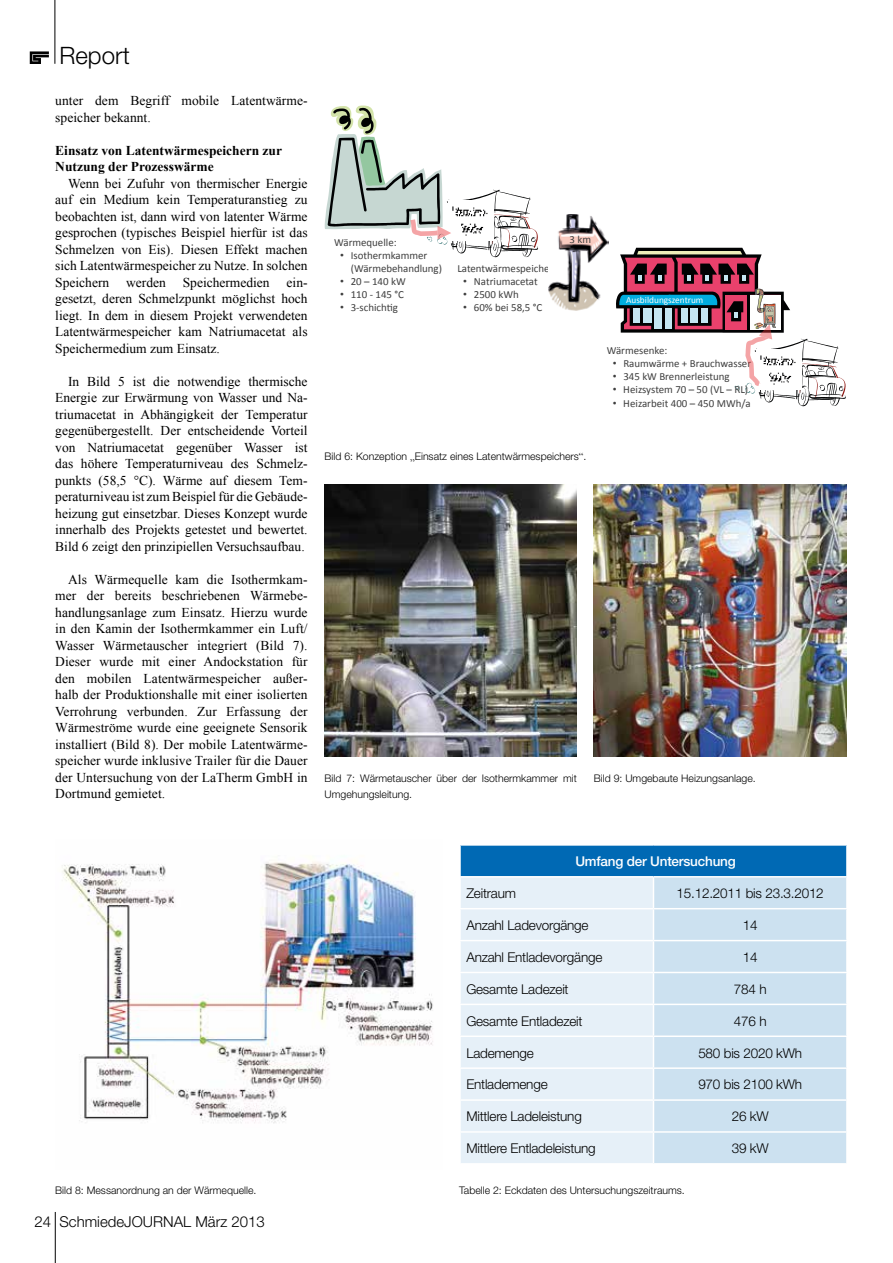
<style>
.page{position:relative;width:893px;height:1263px;background:#fff}
.page>*{position:absolute;margin:0;border:0;box-sizing:border-box;transform-origin:0 0}
.t1{font:300 24px "Helvetica Neue";color:#000}
.t2{font:300 15px "Helvetica Neue";color:#000}
.t3{font:13.5px/16.5px "Times New Roman";color:#000;text-align:justify}
.t4{font:300 13.5px "Helvetica Neue";letter-spacing:-.015em;color:#000}
.t5{font:700 13.5px/16.5px "Times New Roman";color:#000}
.t6{font:500 13.5px "Helvetica Neue";letter-spacing:-.015em;color:#fff}
.t7{font:10.95px/13px "Calibri";color:#3e3e3e}
.t8{font:300 10.5px/16.5px "Helvetica Neue";color:#000}
.t9{font:9.3px "Calibri";color:#fff}
.s1{font-family:"Arial"}
.s2{font-family:"Times New Roman";font-weight:400}
</style>
<div class="page">
<hr style="left:55px;top:0;width:1px;height:64px;background:#000">
<hr style="left:55px;top:1212px;width:1px;height:51px;background:#000">
<svg style="left:30px;top:51px;width:19px;height:13px"></svg>
<img style="left:548px;top:215px;width:60px;height:96px">
<svg style="left:325px;top:106px;width:213px;height:151px"></svg>
<svg style="left:616px;top:248px;width:230px;height:158px"></svg>
<img style="left:325px;top:485px;width:252px;height:272px">
<img style="left:62px;top:860px;width:371px;height:264px">
<div style="left:460px;top:845px;width:387px;height:32px;background:#0069b4"></div>
<div style="left:461px;top:877px;width:192px;height:286px;background:#e6f0f8"></div>
<div style="left:654px;top:877px;width:192px;height:286px;background:#cce1f0"></div>
<hr style="left:459px;top:844px;width:194px;height:2px;background:#fff">
<hr style="left:459px;top:846px;width:2px;height:30px;background:#fff">
<hr style="left:653px;top:844px;width:195px;height:2px;background:#fff">
<hr style="left:846px;top:846px;width:2px;height:30px;background:#fff">
<hr style="left:459px;top:876px;width:194px;height:1px;background:#fff">
<hr style="left:653px;top:876px;width:195px;height:1px;background:#fff">
<hr style="left:459px;top:908px;width:194px;height:1px;background:#fff">
<hr style="left:653px;top:908px;width:195px;height:1px;background:#fff">
<hr style="left:459px;top:940px;width:194px;height:1px;background:#fff">
<hr style="left:653px;top:940px;width:195px;height:1px;background:#fff">
<hr style="left:459px;top:972px;width:194px;height:1px;background:#fff">
<hr style="left:653px;top:972px;width:195px;height:1px;background:#fff">
<hr style="left:459px;top:1004px;width:194px;height:1px;background:#fff">
<hr style="left:653px;top:1004px;width:195px;height:1px;background:#fff">
<hr style="left:459px;top:1035px;width:194px;height:2px;background:#fff">
<hr style="left:653px;top:1035px;width:195px;height:2px;background:#fff">
<hr style="left:459px;top:1067px;width:194px;height:2px;background:#fff">
<hr style="left:653px;top:1067px;width:195px;height:2px;background:#fff">
<hr style="left:459px;top:1099px;width:194px;height:2px;background:#fff">
<hr style="left:653px;top:1099px;width:195px;height:2px;background:#fff">
<hr style="left:459px;top:1131px;width:194px;height:2px;background:#fff">
<hr style="left:653px;top:1131px;width:195px;height:2px;background:#fff">
<img style="left:594px;top:485px;width:252px;height:272px">
<h1 class="t1" style="left:60px;top:41px;width:72px">Report</h1>
<p class="t3" style="left:55px;top:92px;width:254px">unter dem Begriff mobile Latentwärme&shy;speicher bekannt.</p>
<p class="t5" style="left:55px;top:141px;width:228px">Einsatz von Latentwärmespeichern zur<br>Nutzung der Prozesswärme</p>
<p class="t3" style="left:55px;top:175px;width:254px;text-indent:13px">Wenn bei Zufuhr von thermischer Energie auf ein Medium kein Temperaturanstieg zu beobachten ist, dann wird von latenter Wärme gesprochen (typisches Beispiel hierfür ist das Schmelzen von Eis). Diesen Effekt machen sich Latentwärmespeicher zu Nutze. In solchen Speichern werden</p>
<p class="t3" style="left:55px;top:274px;width:254px;text-indent:127px">Speichermedien ein&shy;gesetzt, deren Schmelzpunkt möglichst hoch liegt. In dem in diesem Projekt verwendeten Latentwärmespeicher kam Natriumacetat als Speichermedium zum Einsatz.</p>
<p class="t3" style="left:55px;top:373px;width:254px;text-indent:13px">In Bild 5 ist die notwendige thermische Energie zur Erwärmung von Wasser und Na&shy;triumacetat in Abhängigkeit der Temperatur gegenübergestellt. Der entscheidende Vorteil von Natriumacetat gegenüber Wasser ist das höhere Temperaturniveau des Schmelz&shy;punkts (58,5 °C). Wärme auf diesem Tem&shy;peraturniveau ist zum Beispiel für die Gebäude&shy;heizung gut einsetzbar. Dieses Konzept wurde innerhalb des Projekts getestet und bewertet.<br>Bild 6 zeigt den prinzipiellen Versuchsaufbau.</p>
<p class="t3" style="left:55px;top:570px;width:254px;text-indent:13px">Als Wärmequelle kam die Isothermkam&shy;mer der bereits beschriebenen Wärmebe&shy;handlungsanlage zum Einsatz. Hierzu wurde in den Kamin der Isothermkammer ein Luft/ Wasser Wärmetauscher integriert (Bild 7).<br>Dieser wurde mit einer Andockstation für den mobilen Latentwärmespeicher außer&shy;halb der Produktionshalle mit einer isolierten Verrohrung verbunden. Zur Erfassung der Wärmeströme wurde eine geeignete Sensorik installiert (Bild 8). Der mobile Latentwärme&shy;speicher wurde inklusive Trailer für die Dauer der Untersuchung von der LaTherm GmbH in Dortmund gemietet.</p>
<p class="t7" style="left:334px;top:235px;width:64px">Wärmequelle:</p>
<p class="t7" style="left:351px;top:248px;width:93px;text-indent:-11px"><span class="s1">•</span> Isothermkammer (Wärmebehandlung)</p>
<p class="t7" style="left:340px;top:275px;width:67px"><span class="s1">•</span> 20 – 140 kW</p>
<p class="t7" style="left:340px;top:288px;width:65px"><span class="s1">•</span> 110 - 145 °C</p>
<p class="t7" style="left:340px;top:301px;width:59px"><span class="s1">•</span> 3-schichtig</p>
<p class="t7" style="left:457px;top:262px;width:100px">Latentwärmespeicher:</p>
<p class="t7" style="left:463px;top:275px;width:76px"><span class="s1">•</span> Natriumacetat</p>
<p class="t7" style="left:463px;top:288px;width:57px"><span class="s1">•</span> 2500 kWh</p>
<p class="t7" style="left:463px;top:301px;width:81px"><span class="s1">•</span> 60% bei 58,5 °C</p>
<p class="t7" style="left:570px;top:232px;width:23px">3 km</p>
<p class="t9" style="left:626px;top:294px;width:79px">Ausbildungszentrum</p>
<p class="t7" style="left:607px;top:344px;width:62px">Wärmesenke:</p>
<p class="t7" style="left:613px;top:357px;width:140px"><span class="s1">•</span> Raumwärme + Brauchwasser</p>
<p class="t7" style="left:613px;top:370px;width:118px"><span class="s1">•</span> 345 kW Brennerleistung</p>
<p class="t7" style="left:613px;top:383px;width:137px"><span class="s1">•</span> Heizsystem 70 – 50 (VL – RL)</p>
<p class="t7" style="left:613px;top:396px;width:139px"><span class="s1">•</span> Heizarbeit 400 – 450 MWh/a</p>
<p class="t8" style="left:325px;top:448px;width:263px">Bild 6: Konzeption <span class="s2">„</span>Einsatz eines Latentwärmespeichers<span class="s2">“</span>.</p>
<p class="t8" style="left:325px;top:769px;width:254px">Bild 7: Wärmetauscher über der Isothermkammer mit<br>Umgehungsleitung.</p>
<p class="t8" style="left:594px;top:769px;width:163px">Bild 9: Umgebaute Heizungsanlage.</p>
<p class="t8" style="left:55px;top:1182px;width:203px">Bild 8: Messanordnung an der Wärmequelle.</p>
<p class="t2" style="left:34px;top:1213px;width:232px">24 SchmiedeJOURNAL März 2013</p>
<p class="t6" style="left:575px;top:853px;width:162px">Umfang der Untersuchung</p>
<p class="t4" style="left:466px;top:885px;width:51px">Zeitraum</p>
<p class="t4" style="left:677px;top:885px;width:149px">15.12.2011 bis 23.3.2012</p>
<p class="t4" style="left:466px;top:917px;width:124px">Anzahl Ladevorgänge</p>
<p class="t4" style="left:743px;top:917px;width:16px">14</p>
<p class="t4" style="left:466px;top:949px;width:138px">Anzahl Entladevorgänge</p>
<p class="t4" style="left:743px;top:949px;width:16px">14</p>
<p class="t4" style="left:466px;top:981px;width:104px">Gesamte Ladezeit</p>
<p class="t4" style="left:734px;top:981px;width:34px">784 h</p>
<p class="t4" style="left:466px;top:1012px;width:118px">Gesamte Entladezeit</p>
<p class="t4" style="left:734px;top:1012px;width:34px">476 h</p>
<p class="t4" style="left:466px;top:1044px;width:69px">Lademenge</p>
<p class="t4" style="left:698px;top:1044px;width:105px">580 bis 2020 kWh</p>
<p class="t4" style="left:466px;top:1076px;width:83px">Entlademenge</p>
<p class="t4" style="left:698px;top:1076px;width:105px">970 bis 2100 kWh</p>
<p class="t4" style="left:466px;top:1108px;width:117px">Mittlere Ladeleistung</p>
<p class="t4" style="left:732px;top:1108px;width:38px">26 kW</p>
<p class="t4" style="left:466px;top:1140px;width:131px">Mittlere Entladeleistung</p>
<p class="t4" style="left:732px;top:1140px;width:38px">39 kW</p>
<p class="t8" style="left:459px;top:1182px;width:227px">Tabelle 2: Eckdaten des Untersuchungszeitraums.</p>
</div>
